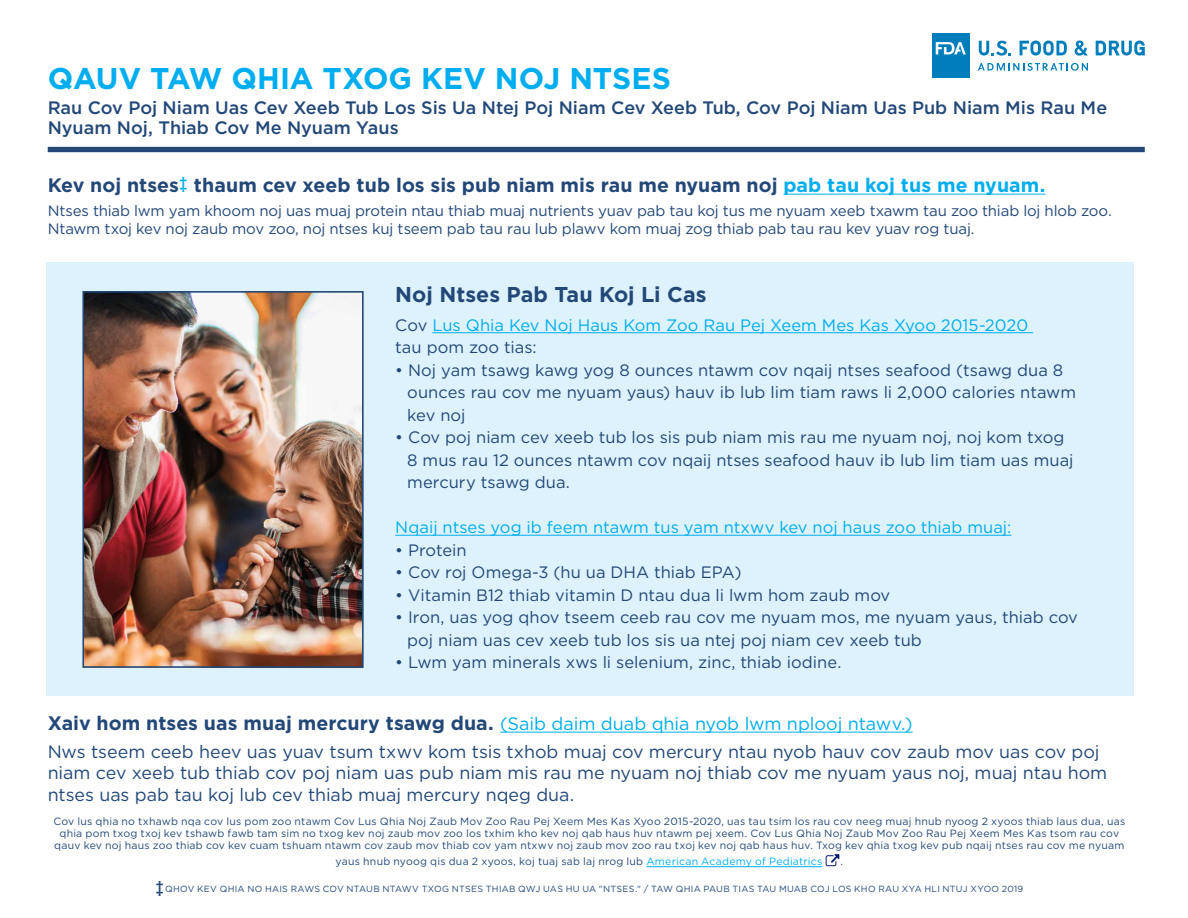
<style>
.page{position:relative;width:1188px;height:918px;background:#fff}
.page>*{position:absolute;margin:0;border:0;box-sizing:border-box;transform-origin:0 0}
.t1{font:700 30px "Gotham HTF";color:#00aeef}
.t2{font:700 21.45px "Gotham HTF";color:#234878}
.t3{font:700 19.5px "Gotham HTF";letter-spacing:.005em;color:#234878}
.t4{font:500 18px/19.5px "Gotham HTF";color:#234878}
.t5{font:18px "Gotham HTF";letter-spacing:-.005em;color:#00aeef}
.t6{font:17.85px/21.5px "Gotham HTF";letter-spacing:-.005em;color:#234878}
.t7{font:16.5px/22.5px "Gotham HTF";color:#234878}
.t8{font:16.5px/22.5px "Gotham HTF";color:#00aeef}
.t9{font:15px "Gotham HTF";letter-spacing:-.01em;color:#234878}
.t10{font:10.5px/12px "Gotham HTF";letter-spacing:.02em;color:#234878;text-align:center}
.t11{font:9px "Gotham HTF";letter-spacing:.025em;color:#234878}
.s1{font-size:21.45px;color:#00aeef}
.s2{color:#00aeef}
.s3{color:#234878}
.s4{font-weight:700;font-size:19.5px;color:#234878}
</style>
<div class="page">
<hr style="left:783px;top:194px;width:262px;height:1px;background:#00aeef">
<div style="left:46px;top:262px;width:1088px;height:434px;background:#ddf2fd"></div>
<hr style="left:432px;top:332px;width:601px;height:1px;background:#00aeef">
<hr style="left:395px;top:535px;width:616px;height:1px;background:#00aeef">
<hr style="left:500px;top:732px;width:413px;height:1px;background:#00aeef">
<div style="left:48px;top:147px;width:1097px;height:5px;background:#234878"></div>
<img style="left:85px;top:294px;width:276px;height:371px">
<div style="left:82px;top:291px;width:282px;height:377px;border:2px solid #234878"></div>
<svg style="left:978px;top:63px;width:110px;height:8px"></svg>
<svg style="left:1020px;top:41px;width:47px;height:15px"></svg>
<svg style="left:1075px;top:40px;width:13px;height:16px"></svg>
<svg style="left:1096px;top:41px;width:49px;height:15px"></svg>
<svg style="left:979px;top:41px;width:32px;height:15px"></svg>
<div style="left:932px;top:33px;width:37px;height:45px;background:#007dbb"></div>
<svg style="left:936px;top:42px;width:30px;height:12px"></svg>
<hr style="left:646px;top:866px;width:176px;height:1px;background:#00aeef">
<img style="left:825px;top:854px;width:15px;height:13px">
<p class="t1" style="left:48px;top:61px;width:625px">QAUV TAW QHIA TXOG KEV NOJ NTSES</p>
<p class="t4" style="left:48px;top:98px;width:1061px">Rau Cov Poj Niam Uas Cev Xeeb Tub Los Sis Ua Ntej Poj Niam Cev Xeeb Tub, Cov Poj Niam Uas Pub Niam Mis Rau Me<br>Nyuam Noj, Thiab Cov Me Nyuam Yaus</p>
<p class="t3" style="left:48px;top:173px;width:999px">Kev noj ntses<span class="s1">‡</span> thaum cev xeeb tub los sis pub niam mis rau me nyuam noj <span class="s2">pab tau koj tus me nyuam.</span></p>
<p class="t9" style="left:48px;top:202px;width:1065px">Ntses thiab lwm yam khoom noj uas muaj protein ntau thiab muaj nutrients yuav pab tau koj tus me nyuam xeeb txawm tau zoo thiab loj hlob zoo.</p>
<p class="t9" style="left:48px;top:221px;width:928px">Ntawm txoj kev noj zaub mov zoo, noj ntses kuj tseem pab tau rau lub plawv kom muaj zog thiab pab tau rau kev yuav rog tuaj.</p>
<p class="t2" style="left:395px;top:282px;width:313px">Noj Ntses Pab Tau Koj Li Cas</p>
<p class="t8" style="left:395px;top:313px;width:634px"><span class="s3">Cov</span> Lus Qhia Kev Noj Haus Kom Zoo Rau Pej Xeem Mes Kas Xyoo 2015-2020 <span class="s3">tau pom zoo tias:</span></p>
<p class="t7" style="left:407px;top:358px;width:670px;text-indent:-12px">• Noj yam tsawg kawg yog 8 ounces ntawm cov nqaij ntses seafood (tsawg dua 8 ounces rau cov me nyuam yaus) hauv ib lub lim tiam raws li 2,000 calories ntawm kev noj</p>
<p class="t7" style="left:407px;top:426px;width:668px;text-indent:-12px">• Cov poj niam cev xeeb tub los sis pub niam mis rau me nyuam noj, noj kom txog<br>8 mus rau 12 ounces ntawm cov nqaij ntses seafood hauv ib lub lim tiam uas muaj mercury tsawg dua.</p>
<p class="t8" style="left:395px;top:516px;width:618px">Nqaij ntses yog ib feem ntawm tus yam ntxwv kev noj haus zoo thiab muaj:</p>
<p class="t7" style="left:395px;top:538px;width:73px">• Protein</p>
<p class="t7" style="left:395px;top:561px;width:348px">• Cov roj Omega-3 (hu ua DHA thiab EPA)</p>
<p class="t7" style="left:395px;top:583px;width:496px">• Vitamin B12 thiab vitamin D ntau dua li lwm hom zaub mov</p>
<p class="t7" style="left:407px;top:606px;width:672px;text-indent:-12px">• Iron, uas yog qhov tseem ceeb rau cov me nyuam mos, me nyuam yaus, thiab cov poj niam uas cev xeeb tub los sis ua ntej poj niam cev xeeb tub</p>
<p class="t7" style="left:395px;top:651px;width:448px">• Lwm yam minerals xws li selenium, zinc, thiab iodine.</p>
<p class="t5" style="left:48px;top:713px;width:866px"><span class="s4">Xaiv hom ntses uas muaj mercury tsawg dua.</span> (Saib daim duab qhia nyob lwm nplooj ntawv.)</p>
<p class="t6" style="left:48px;top:740px;width:1061px">Nws tseem ceeb heev uas yuav tsum txwv kom tsis txhob muaj cov mercury ntau nyob hauv cov zaub mov uas cov poj niam cev xeeb tub thiab cov poj niam uas pub niam mis rau me nyuam noj thiab cov me nyuam yaus noj, muaj ntau hom ntses uas pab tau koj lub cev thiab muaj mercury nqeg dua.</p>
<p class="t10" style="left:53px;top:815px;width:1073px">Cov lus qhia no txhawb nqa cov lus pom zoo ntawm Cov Lus Qhia Noj Zaub Mov Zoo Rau Pej Xeem Mes Kas Xyoo 2015-2020, uas tau tsim los rau cov neeg muaj hnub nyoog 2 xyoos thiab laus dua, uas qhia pom txog txoj kev tshawb fawb tam sim no txog kev noj zaub mov zoo los txhim kho kev noj qab haus huv ntawm pej xeem. Cov Lus Qhia Noj Zaub Mov Zoo Rau Pej Xeem Mes Kas tsom rau cov qauv kev noj haus zoo thiab cov kev cuam tshuam ntawm cov zaub mov thiab cov yam ntxwv noj zaub mov zoo rau txoj kev noj qab haus huv. Txog kev qhia txog kev pub nqaij ntses rau cov me nyuam</p>
<p class="t10" style="left:336px;top:855px;width:488px">yaus hnub nyoog qis dua 2 xyoos, koj tuaj sab laj nrog lub <span class="s2">American Academy of Pediatrics</span></p>
<p class="t10" style="left:841px;top:855px;width:4px">.</p>
<p class="t2" style="left:155px;top:876px;width:11px">‡</p>
<p class="t11" style="left:165px;top:884px;width:860px">QHOV KEV QHIA NO HAIS RAWS COV NTAUB NTAWV TXOG NTSES THIAB QWJ UAS HU UA "NTSES." / TAW QHIA PAUB TIAS TAU MUAB COJ LOS KHO RAU XYA HLI NTUJ XYOO 2019</p>
</div>
